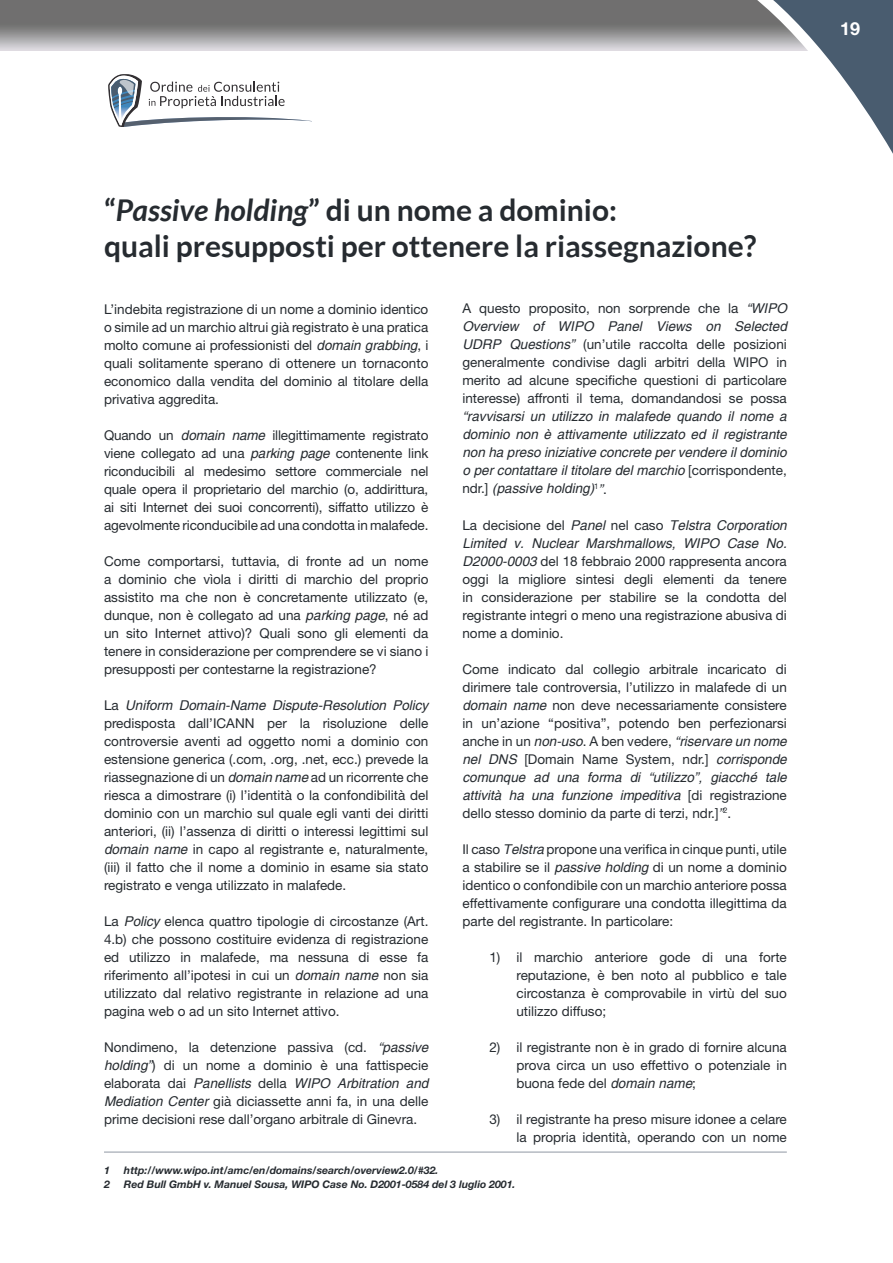
<style>
.page{position:relative;width:893px;height:1263px;background:#fff}
.page>*{position:absolute;margin:0;border:0;box-sizing:border-box;transform-origin:0 0}
.t1{font:700 30px/36px "Lato";color:#262b30}
.t2{font:700 18px "Helvetica Neue";color:#fff}
.t3{font:13.5px/18px "Helvetica Neue";color:#262b30;text-align:justify}
.t4{font:italic 13.5px/18px "Helvetica";color:#262b30}
.t5{font:italic 700 10.5px "Helvetica Neue";color:#262b30}
.s1{font-style:italic}
.s2{font-family:"Helvetica";font-style:italic}
.s3{font-family:"Helvetica Neue";font-style:normal}
</style>
<div class="page">
<svg style="left:0;top:0;width:712px;height:51px;background:#8c8b8c"></svg>
<svg style="left:712px;top:0;width:181px;height:154px"></svg>
<svg style="left:108px;top:74px;width:204px;height:53px"></svg>
<hr style="left:104px;top:1151px;width:683px;height:2px;background:#b5bac2">
<h2 class="t2" style="left:840px;top:18px;width:22px">19</h2>
<h1 class="t1" style="left:104px;top:192px;width:654px">“<span class="s1">Passive holding</span>” di un nome a dominio:<br>quali presupposti per ottenere la riassegnazione?</h1>
<p class="t3" style="left:104px;top:300px;width:326px">L’indebita registrazione di un nome a dominio identico o simile ad un marchio altrui già registrato è una pratica molto comune ai professionisti del <span class="s2">domain grabbing</span>, i quali solitamente sperano di ottenere un tornaconto economico dalla vendita del dominio al titolare della privativa aggredita.</p>
<p class="t3" style="left:104px;top:426px;width:326px">Quando un <span class="s2">domain name</span> illegittimamente registrato viene collegato ad una <span class="s2">parking page</span> contenente link riconducibili al medesimo settore commerciale nel quale opera il proprietario del marchio (o, addirittura, ai siti Internet dei suoi concorrenti), siffatto utilizzo è agevolmente riconducibile ad una condotta in malafede.</p>
<p class="t3" style="left:104px;top:552px;width:326px">Come comportarsi, tuttavia, di fronte ad un nome a dominio che vìola i diritti di marchio del proprio assistito ma che non è concretamente utilizzato (e, dunque, non è collegato ad una <span class="s2">parking page</span>, né ad un sito Internet attivo)? Quali sono gli elementi da tenere in considerazione per comprendere se vi siano i presupposti per contestarne la registrazione?</p>
<p class="t4" style="left:104px;top:696px;width:326px"><span class="s3">La</span> Uniform Domain-Name Dispute-Resolution Policy</p>
<p class="t3" style="left:104px;top:714px;width:326px">predisposta dall’ICANN per la risoluzione delle controversie aventi ad oggetto nomi a dominio con estensione generica (.com, .org, .net, ecc.) prevede la riassegnazione di un <span class="s2">domain name</span> ad un ricorrente che riesca a dimostrare (i) l’identità o la confondibilità del dominio con un marchio sul quale egli vanti dei diritti anteriori, (ii) l’assenza di diritti o interessi legittimi sul <span class="s2">domain name</span> in capo al registrante e, naturalmente, (iii) il fatto che il nome a dominio in esame sia stato registrato e venga utilizzato in malafede.</p>
<p class="t3" style="left:104px;top:911px;width:326px">La <span class="s2">Policy</span> elenca quattro tipologie di circostanze (Art.<br>4.b) che possono costituire evidenza di registrazione ed utilizzo in malafede, ma nessuna di esse fa riferimento all’ipotesi in cui un <span class="s2">domain name</span> non sia utilizzato dal relativo registrante in relazione ad una pagina web o ad un sito Internet attivo.</p>
<p class="t3" style="left:104px;top:1037px;width:326px">Nondimeno, la detenzione passiva (cd. <span class="s2">“passive holding”</span>) di un nome a dominio è una fattispecie</p>
<p class="t4" style="left:104px;top:1074px;width:326px"><span class="s3">elaborata dai</span> Panellists <span class="s3">della</span> WIPO Arbitration and</p>
<p class="t3" style="left:104px;top:1091px;width:326px"><span class="s2">Mediation Center</span> già diciassette anni fa, in una delle prime decisioni rese dall’organo arbitrale di Ginevra.</p>
<p class="t3" style="left:462px;top:299px;width:326px">A questo proposito, non sorprende che la <span class="s2">“WIPO</span></p>
<p class="t4" style="left:462px;top:318px;width:326px">Overview of WIPO Panel Views on Selected</p>
<p class="t3" style="left:462px;top:335px;width:326px"><span class="s2">UDRP Questions”</span> (un’utile raccolta delle posizioni generalmente condivise dagli arbitri della WIPO in merito ad alcune specifiche questioni di particolare interesse) affronti il tema, domandandosi se possa</p>
<p class="t4" style="left:462px;top:408px;width:326px;text-align:justify">“ravvisarsi un utilizzo in malafede quando il nome a dominio non è attivamente utilizzato ed il registrante non ha preso iniziative concrete per vendere il dominio o per contattare il titolare del marchio <span class="s3">[corrispondente, ndr.]</span> (passive holding)<sup>1</sup>”<span class="s3">.</span></p>
<p class="t4" style="left:462px;top:516px;width:326px"><span class="s3">La decisione del</span> Panel <span class="s3">nel caso</span> Telstra Corporation<br>Limited v. Nuclear Marshmallows, WIPO Case No.</p>
<p class="t3" style="left:462px;top:552px;width:326px"><span class="s2">D2000-0003</span> del 18 febbraio 2000 rappresenta ancora oggi la migliore sintesi degli elementi da tenere in considerazione per stabilire se la condotta del registrante integri o meno una registrazione abusiva di nome a dominio.</p>
<p class="t3" style="left:462px;top:660px;width:326px">Come indicato dal collegio arbitrale incaricato di dirimere tale controversia, l’utilizzo in malafede di un <span class="s2">domain name</span> non deve necessariamente consistere in un’azione “positiva”, potendo ben perfezionarsi</p>
<p class="t4" style="left:462px;top:732px;width:326px"><span class="s3">anche in un</span> non-uso<span class="s3">. A ben vedere,</span> “riservare un nome</p>
<p class="t3" style="left:462px;top:750px;width:326px"><span class="s2">nel DNS</span> [Domain Name System, ndr.] <span class="s2">corrisponde</span></p>
<p class="t4" style="left:462px;top:768px;width:326px">comunque ad una forma di “utilizzo”, giacché tale attività ha una funzione impeditiva <span class="s3">[di registrazione</span></p>
<p class="t3" style="left:462px;top:804px;width:270px">dello stesso dominio da parte di terzi, ndr.]<span class="s2">”</span><sup>2</sup>.</p>
<p class="t3" style="left:462px;top:840px;width:326px">Il caso <span class="s2">Telstra</span> propone una verifica in cinque punti, utile a stabilire se il <span class="s2">passive holding</span> di un nome a dominio identico o confondibile con un marchio anteriore possa effettivamente configurare una condotta illegittima da parte del registrante. In particolare:</p>
<p class="t3" style="left:516px;top:948px;width:272px;text-indent:-27px">1) il marchio anteriore gode di una forte reputazione, è ben noto al pubblico e tale circostanza è comprovabile in virtù del suo utilizzo diffuso;</p>
<p class="t3" style="left:516px;top:1038px;width:272px;text-indent:-27px">2) il registrante non è in grado di fornire alcuna prova circa un uso effettivo o potenziale in buona fede del <span class="s2">domain name</span>;</p>
<p class="t3" style="left:489px;top:1110px;width:299px;text-align:right">3) il registrante ha preso misure idonee a celare la propria identità, operando con un nome</p>
<p class="t5" style="left:104px;top:1164px;width:7px">1</p>
<p class="t5" style="left:124px;top:1164px;width:316px">http://www.wipo.int/amc/en/domains/search/overview2.0/#32.</p>
<p class="t5" style="left:104px;top:1178px;width:7px">2</p>
<p class="t5" style="left:124px;top:1178px;width:393px">Red Bull GmbH v. Manuel Sousa, WIPO Case No. D2001-0584 del 3 luglio 2001.</p>
</div>
